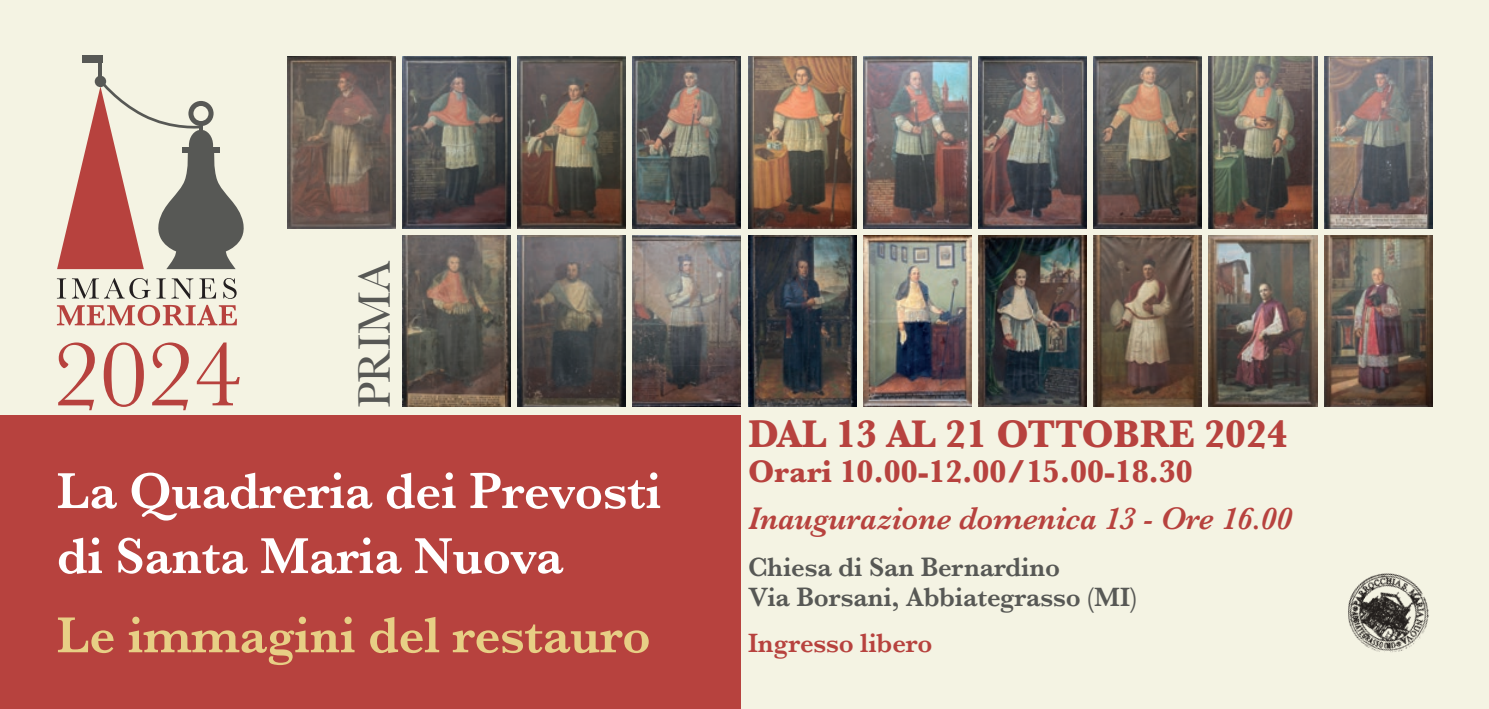
<style>
.page{position:relative;width:1489px;height:709px;background:#fff}
.page>*{position:absolute;margin:0;border:0;box-sizing:border-box;transform-origin:0 0}
.t1{font:95.75px "Baskerville";color:#b7423e}
.t2{font:600 52.5px/65px "Baskerville";letter-spacing:-.005em;color:#fff}
.t3{font:600 52.5px "Baskerville";letter-spacing:-.005em;color:#e7cf85}
.t4{font:47px "Baskerville";letter-spacing:-.005em;color:#575855}
.t5{font:700 40px "Baskerville";letter-spacing:-.005em;color:#b7423e}
.t6{font:italic 600 32.5px "Baskerville";letter-spacing:-.005em;color:#b7423e}
.t7{font:700 32.5px "Baskerville";letter-spacing:-.005em;color:#b7423e}
.t8{font:600 27.5px/30px "Baskerville";letter-spacing:-.005em;color:#575855}
.t9{font:600 27.5px "Baskerville";letter-spacing:-.005em;color:#b7423e}
</style>
<div class="page">
<div style="left:0;top:0;width:1488px;height:709px;background:#f3f1df"></div>
<div style="left:0;top:415px;width:741px;height:294px;background:#b7423e"></div>
<img style="left:287px;top:57px;width:108px;height:171px">
<img style="left:402px;top:57px;width:108px;height:171px">
<div style="left:95px;top:76px;width:11px;height:11px;background:#575855;border-radius:50%"></div>
<hr style="left:99px;top:63px;width:3px;height:18px;background:#575855">
<div style="left:82px;top:55px;width:20px;height:8px;background:#575855"></div>
<svg style="left:57px;top:305px;width:180px;height:21px"></svg>
<svg style="left:57px;top:278px;width:180px;height:21px"></svg>
<svg style="left:57px;top:78px;width:187px;height:191px"></svg>
<img style="left:978px;top:57px;width:108px;height:171px">
<img style="left:1093px;top:57px;width:108px;height:171px">
<img style="left:1208px;top:57px;width:108px;height:171px">
<img style="left:1324px;top:57px;width:107px;height:171px">
<img style="left:863px;top:57px;width:108px;height:171px">
<img style="left:748px;top:57px;width:108px;height:171px">
<img style="left:632px;top:57px;width:109px;height:171px">
<img style="left:517px;top:57px;width:108px;height:171px">
<img style="left:978px;top:235px;width:108px;height:172px">
<img style="left:517px;top:235px;width:108px;height:172px">
<img style="left:748px;top:235px;width:108px;height:172px">
<img style="left:1208px;top:235px;width:108px;height:172px">
<img style="left:402px;top:235px;width:108px;height:172px">
<img style="left:1093px;top:235px;width:108px;height:172px">
<img style="left:632px;top:235px;width:109px;height:172px">
<img style="left:863px;top:235px;width:108px;height:172px">
<img style="left:1324px;top:235px;width:107px;height:172px">
<img style="left:1348px;top:573px;width:81px;height:79px">
<h1 class="t1" style="left:53px;top:313px;width:190px">2024</h1>
<h3 class="t4" style="left:344px;top:408px;width:149px;rotate:-90deg">PRIMA</h3>
<h2 class="t2" style="left:57px;top:458px;width:606px">La Quadreria dei Prevosti di Santa Maria Nuova</h2>
<h2 class="t3" style="left:57px;top:598px;width:595px">Le immagini del restauro</h2>
<h3 class="t5" style="left:748px;top:406px;width:541px">DAL 13 AL 21 OTTOBRE 2024</h3>
<p class="t7" style="left:748px;top:449px;width:446px">Orari 10.00-12.00/15.00-18.30</p>
<p class="t6" style="left:748px;top:496px;width:546px">Inaugurazione domenica 13 - Ore 16.00</p>
<p class="t8" style="left:748px;top:551px;width:390px">Chiesa di San Bernardino<br>Via Borsani, Abbiategrasso (MI)</p>
<p class="t9" style="left:748px;top:624px;width:186px">Ingresso libero</p>
</div>
